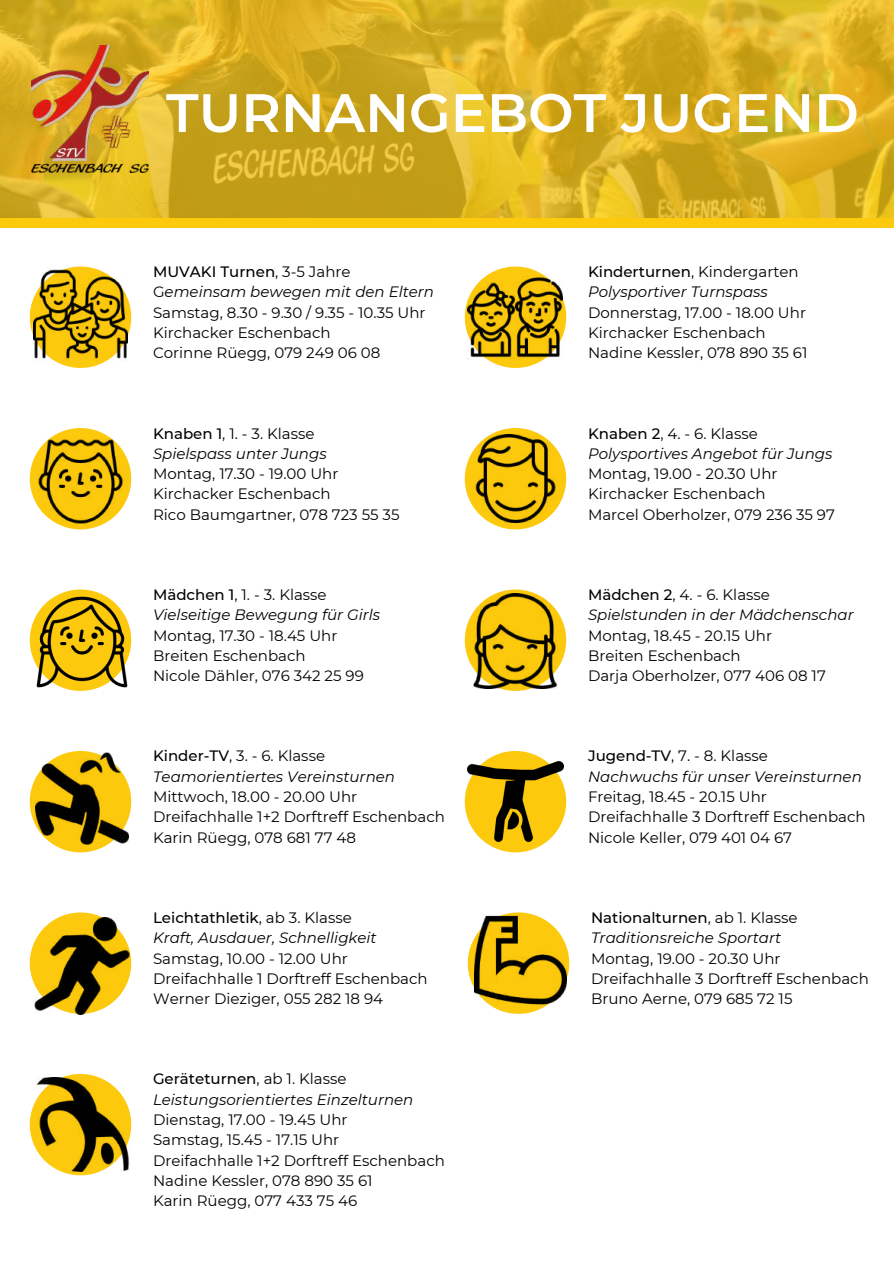
<style>
.page{position:relative;width:894px;height:1264px;background:#fff}
.page>*{position:absolute;margin:0;border:0;box-sizing:border-box;transform-origin:0 0}
.t1{font:600 54px "Montserrat";color:#fff}
.t2{font:15px/20.2px "Montserrat";color:#000}
.t3{font:italic 15px/20.2px "Montserrat";color:#000}
.s1{font-weight:500}
.s2{font-style:italic}
.s3{font-weight:500;font-style:normal}
.s4{font-style:normal}
</style>
<div class="page">
<svg style="left:30px;top:299px;width:101px;height:69px"></svg>
<img style="left:33px;top:266px;width:95px;height:95px">
<svg style="left:464px;top:266px;width:102px;height:102px"></svg>
<img style="left:467px;top:269px;width:95px;height:95px">
<svg style="left:30px;top:428px;width:101px;height:66px"></svg>
<img style="left:31px;top:432px;width:98px;height:98px">
<svg style="left:464px;top:428px;width:102px;height:101px"></svg>
<img style="left:471px;top:435px;width:88px;height:88px">
<svg style="left:30px;top:589px;width:66px;height:66px"></svg>
<img style="left:32px;top:592px;width:99px;height:99px">
<svg style="left:464px;top:589px;width:102px;height:102px"></svg>
<img style="left:468px;top:594px;width:94px;height:94px">
<svg style="left:464px;top:751px;width:102px;height:101px"></svg>
<img style="left:468px;top:753px;width:95px;height:96px">
<svg style="left:30px;top:912px;width:101px;height:69px"></svg>
<img style="left:33px;top:917px;width:97px;height:97px">
<svg style="left:467px;top:912px;width:102px;height:101px"></svg>
<img style="left:474px;top:913px;width:92px;height:93px">
<svg style="left:30px;top:1074px;width:101px;height:101px"></svg>
<img style="left:36px;top:1077px;width:93px;height:93px">
<svg style="left:30px;top:751px;width:101px;height:101px"></svg>
<img style="left:36px;top:752px;width:92px;height:92px">
<div style="left:0;top:0;width:893px;height:227px;background:#fcc90c"></div>
<img style="left:0;top:0;width:893px;height:217px">
<img style="left:31px;top:45px;width:117px;height:127px">
<h1 class="t1" style="left:166px;top:80px;width:694px">TURNANGEBOT JUGEND</h1>
<p class="t2" style="left:153px;top:261px;width:282px"><span class="s1">MUVAKI Turnen</span>, 3-5 Jahre<br>G<span class="s2">emeinsam bewegen mit den Eltern<br></span>Samstag, 8.30 - 9.30 / 9.35 - 10.35 Uhr<br>Kirchacker Eschenbach<br>Corinne Rüegg, 079 249 06 08</p>
<p class="t3" style="left:588px;top:261px;width:212px"><span class="s3">Kinderturnen</span><span class="s4">, Kindergarten<br></span>Polysportiver Turnspass</p>
<p class="t2" style="left:588px;top:302px;width:221px">Donnerstag, 17.00 - 18.00 Uhr<br>Kirchacker Eschenbach<br>Nadine Kessler, 078 890 35 61</p>
<p class="t3" style="left:153px;top:423px;width:175px"><span class="s3">Knaben 1</span><span class="s4">, 1. - 3. Klasse<br></span>Spielspass unter Jungs</p>
<p class="t2" style="left:153px;top:463px;width:248px">Montag, 17.30 - 19.00 Uhr<br>Kirchacker Eschenbach<br>Rico Baumgartner, 078 723 55 35</p>
<p class="t3" style="left:153px;top:584px;width:229px"><span class="s3">Mädchen 1</span><span class="s4">, 1. - 3. Klasse<br></span>Vielseitige Bewegung für Girls</p>
<p class="t2" style="left:153px;top:625px;width:212px">Montag, 17.30 - 18.45 Uhr<br>Breiten Eschenbach<br>Nicole Dähler, 076 342 25 99</p>
<p class="t3" style="left:153px;top:746px;width:243px"><span class="s3">Kinder-TV</span><span class="s4">, 3. - 6. Klasse<br></span>Teamorientiertes Vereinsturnen</p>
<p class="t2" style="left:153px;top:786px;width:293px">Mittwoch, 18.00 - 20.00 Uhr<br>Dreifachhalle 1+2 Dorftreff Eschenbach<br>Karin Rüegg, 078 681 77 48</p>
<p class="t3" style="left:153px;top:907px;width:225px"><span class="s3">Leichtathletik</span><span class="s4">, ab 3. Klasse<br></span>Kraft, Ausdauer, Schnelligkeit</p>
<p class="t2" style="left:153px;top:948px;width:276px">Samstag, 10.00 - 12.00 Uhr<br>Dreifachhalle 1 Dorftreff Eschenbach<br>Werner Dieziger, 055 282 18 94</p>
<p class="t3" style="left:153px;top:1068px;width:262px"><span class="s3">Geräteturnen</span><span class="s4">, ab 1. Klasse<br></span>Leistungsorientiertes Einzelturnen</p>
<p class="t2" style="left:153px;top:1109px;width:293px">Dienstag, 17.00 - 19.45 Uhr<br>Samstag, 15.45 - 17.15 Uhr<br>Dreifachhalle 1+2 Dorftreff Eschenbach<br>Nadine Kessler, 078 890 35 61<br>Karin Rüegg, 077 433 75 46</p>
<p class="t3" style="left:588px;top:423px;width:246px"><span class="s3">Knaben 2</span><span class="s4">, 4. - 6. Klasse<br></span>Polysportives Angebot für Jungs</p>
<p class="t2" style="left:588px;top:463px;width:248px">Montag, 19.00 - 20.30 Uhr<br>Kirchacker Eschenbach<br>Marcel Oberholzer, 079 236 35 97</p>
<p class="t3" style="left:588px;top:584px;width:267px"><span class="s3">Mädchen 2</span><span class="s4">, 4. - 6. Klasse<br></span>Spielstunden in der Mädchenschar</p>
<p class="t2" style="left:588px;top:625px;width:239px">Montag, 18.45 - 20.15 Uhr<br>Breiten Eschenbach<br>Darja Oberholzer, 077 406 08 17</p>
<p class="t3" style="left:588px;top:746px;width:275px"><span class="s3">Jugend-TV</span><span class="s4">, 7. - 8. Klasse<br></span>Nachwuchs für unser Vereinsturnen</p>
<p class="t2" style="left:588px;top:786px;width:279px">Freitag, 18.45 - 20.15 Uhr<br>Dreifachhalle 3 Dorftreff Eschenbach<br>Nicole Keller, 079 401 04 67</p>
<p class="t3" style="left:591px;top:907px;width:208px"><span class="s3">Nationalturnen</span><span class="s4">, ab 1. Klasse<br></span>Traditionsreiche Sportart</p>
<p class="t2" style="left:591px;top:948px;width:279px">Montag, 19.00 - 20.30 Uhr<br>Dreifachhalle 3 Dorftreff Eschenbach<br>Bruno Aerne, 079 685 72 15</p>
</div>
